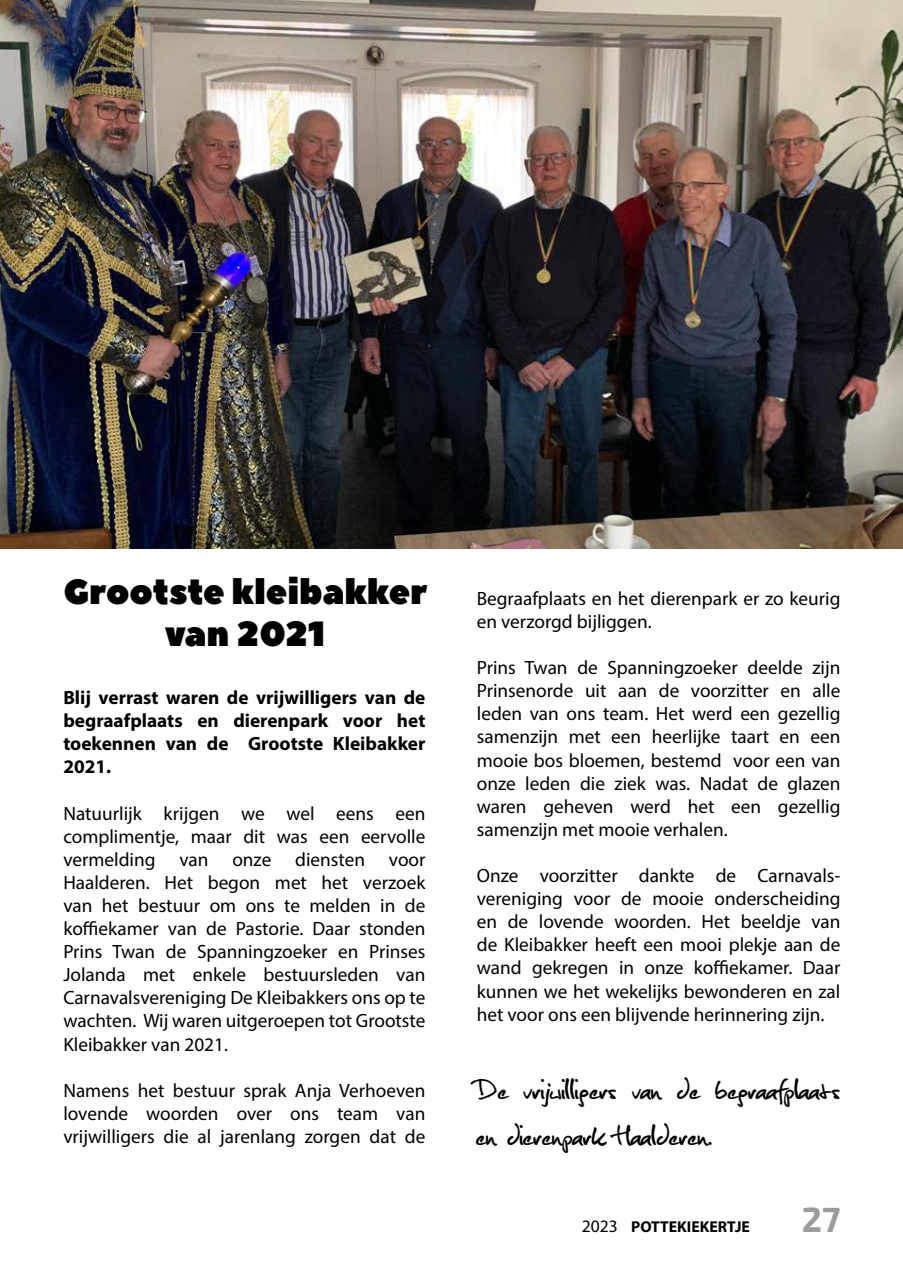
<style>
.page{position:relative;width:903px;height:1280px;background:#fff}
.page>*{position:absolute;margin:0;border:0;box-sizing:border-box;transform-origin:0 0}
.t1{font:38.5px/46.2px "Christopherhand";color:#000}
.t2{font:35px/42px "Peace Sans";color:#000;text-align:center}
.t3{font:700 35px "Exo 2";color:#9c9c9c}
.t4{font:19.25px/23.1px "Myriad Pro";color:#000;text-align:justify}
.t5{font:700 19.25px/23.1px "Myriad Pro";color:#000;text-align:justify}
.t6{font:700 15.75px "Myriad Pro";color:#000}
.s1{font-weight:400;font-size:17.5px}
</style>
<div class="page">
<img style="left:0;top:0;width:903px;height:548px">
<h2 class="t2" style="left:63px;top:572px;width:365px">Grootste kleibakker van 2021</h2>
<p class="t5" style="left:63px;top:685px;width:364px">Blij verrast waren de vrijwilligers van de begraafplaats en dierenpark voor het toekennen van de Grootste Kleibakker 2021.</p>
<p class="t4" style="left:63px;top:801px;width:364px">Natuurlijk krijgen we wel eens een complimentje, maar dit was een eervolle vermelding van onze diensten voor Haalderen. Het begon met het verzoek van het bestuur om ons te melden in de koffiekamer van de Pastorie. Daar stonden Prins Twan de Spanningzoeker en Prinses Jolanda met enkele bestuursleden van Carnavalsvereniging De Kleibakkers ons op te wachten. Wij waren uitgeroepen tot Grootste Kleibakker van 2021.</p>
<p class="t4" style="left:63px;top:1078px;width:364px">Namens het bestuur sprak Anja Verhoeven lovende woorden over ons team van vrijwilligers die al jarenlang zorgen dat de</p>
<p class="t4" style="left:477px;top:586px;width:365px">Begraafplaats en het dierenpark er zo keurig en verzorgd bijliggen.</p>
<p class="t4" style="left:477px;top:656px;width:365px">Prins Twan de Spanningzoeker deelde zijn Prinsenorde uit aan de voorzitter en alle leden van ons team. Het werd een gezellig samenzijn met een heerlijke taart en een mooie bos bloemen, bestemd voor een van onze leden die ziek was. Nadat de glazen waren geheven werd het een gezellig samenzijn met mooie verhalen.</p>
<p class="t4" style="left:477px;top:864px;width:365px">Onze voorzitter dankte de Carnavals&shy;vereniging voor de mooie onderscheiding en de lovende woorden. Het beeldje van de Kleibakker heeft een mooi plekje aan de wand gekregen in onze koffiekamer. Daar kunnen we het wekelijks bewonderen en zal het voor ons een blijvende herinnering zijn.</p>
<h1 class="t1" style="left:476px;top:1067px;width:365px">De vrijwilligers van de begraafplaats en dierenpark Haalderen.</h1>
<p class="t6" style="left:582px;top:1216px;width:169px"><span class="s1">2023</span> POTTEKIEKERTJE</p>
<h2 class="t3" style="left:802px;top:1199px;width:40px">27</h2>
</div>
